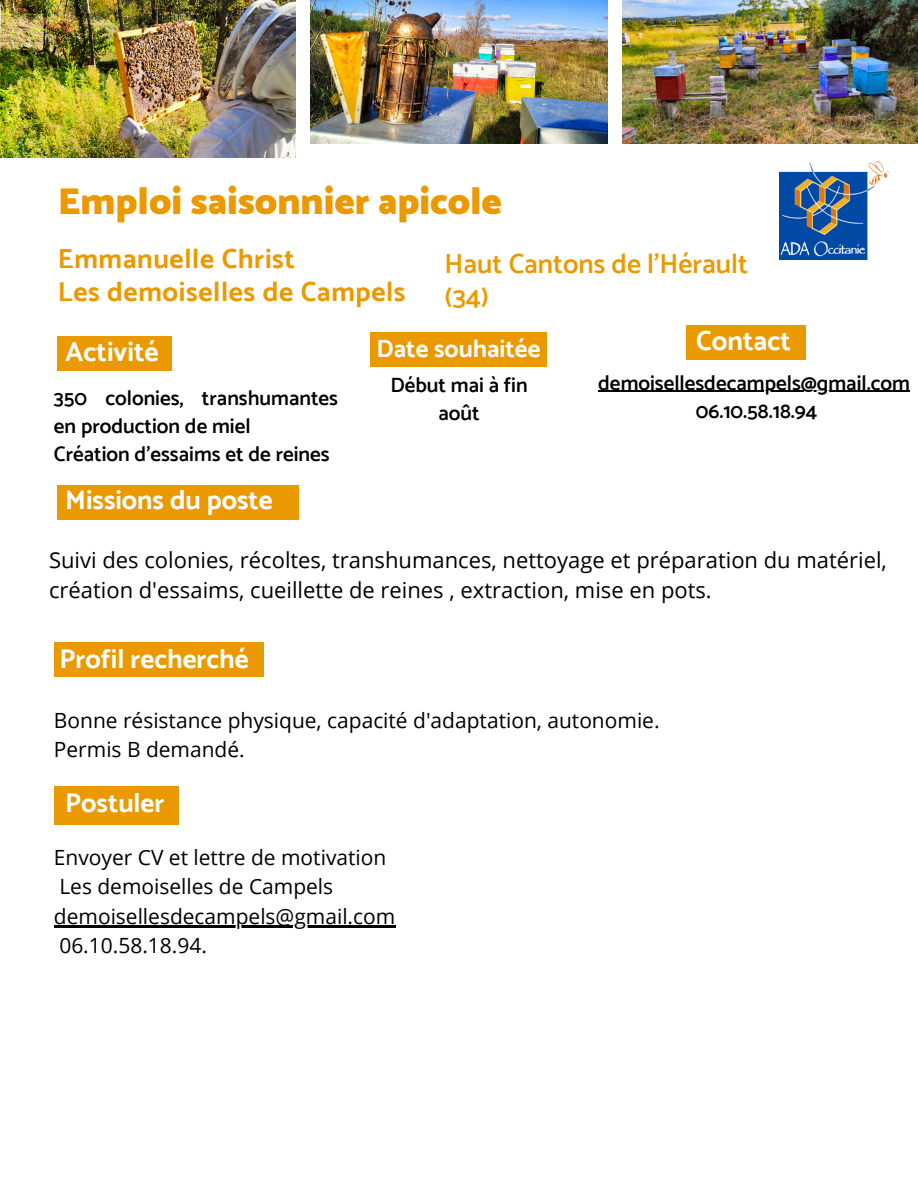
<style>
.page{position:relative;width:918px;height:1188px;background:#fff}
.page>*{position:absolute;margin:0;border:0;box-sizing:border-box;transform-origin:0 0}
.t1{font:900 38.1px "Catamaran";color:#eb9900}
.t2{font:700 27.6px/32.7px "Catamaran";letter-spacing:.025em;color:#eb9900}
.t3{font:600 27.6px/32.7px "Catamaran";color:#eb9900}
.t4{font:700 27.6px "Catamaran";color:#fff}
.t5{font:700 27px "Catamaran";color:#fff}
.t6{font:700 24.9px "Catamaran";color:#fff}
.t7{font:22.05px/29.8px "Open Sans";color:#000}
.t8{font:21px "Open Sans";color:#000}
.t9{font:600 21px/28.2px "Catamaran";color:#000;text-align:center}
</style>
<div class="page">
<img style="left:0;top:0;width:296px;height:158px">
<img style="left:310px;top:0;width:298px;height:144px">
<img style="left:622px;top:0;width:296px;height:144px">
<img style="left:780px;top:162px;width:110px;height:98px">
<div style="left:58px;top:337px;width:114px;height:34px;background:#eb9900"></div>
<div style="left:58px;top:485px;width:241px;height:35px;background:#eb9900"></div>
<div style="left:54px;top:643px;width:209px;height:34px;background:#eb9900"></div>
<hr style="left:598px;top:391px;width:312px;height:1px;background:#000">
<div style="left:371px;top:332px;width:176px;height:34px;background:#eb9900"></div>
<div style="left:686px;top:326px;width:120px;height:34px;background:#eb9900"></div>
<div style="left:54px;top:786px;width:125px;height:39px;background:#eb9900"></div>
<hr style="left:54px;top:926px;width:342px;height:2px;background:#000">
<h2 class="t1" style="left:58px;top:173px;width:446px">Emploi saisonnier apicole</h2>
<p class="t3" style="left:445px;top:247px;width:305px">Haut Cantons de l’Hérault (34)</p>
<p class="t2" style="left:58px;top:243px;width:349px">Emmanuelle Christ<br>Les demoiselles de Campels</p>
<h2 class="t4" style="left:65px;top:335px;width:95px">Activité</h2>
<h2 class="t9" style="left:54px;top:384px;width:286px;text-align:left">350 colonies, transhumantes en production de miel</h2>
<h2 class="t9" style="left:54px;top:440px;width:277px">Création d’essaims et de reines</h2>
<h3 class="t5" style="left:65px;top:484px;width:209px">Missions du poste</h3>
<p class="t6" style="left:377px;top:334px;width:165px">Date souhaitée</p>
<h2 class="t4" style="left:696px;top:324px;width:96px">Contact</h2>
<h3 class="t9" style="left:390px;top:370px;width:139px">Début mai à fin août</h3>
<h3 class="t9" style="left:598px;top:368px;width:313px">demoisellesdecampels@gmail.com<br>06.10.58.18.94</h3>
<p class="t7" style="left:49px;top:545px;width:839px">Suivi des colonies, récoltes, transhumances, nettoyage et préparation du matériel, création d'essaims, cueillette de reines , extraction, mise en pots.</p>
<h2 class="t5" style="left:60px;top:643px;width:191px">Profil recherché</h2>
<p class="t8" style="left:54px;top:705px;width:607px">Bonne résistance physique, capacité d'adaptation, autonomie.</p>
<p class="t8" style="left:54px;top:735px;width:192px">Permis B demandé.</p>
<h2 class="t5" style="left:65px;top:787px;width:101px">Postuler</h2>
<p class="t8" style="left:54px;top:842px;width:334px">Envoyer CV et lettre de motivation</p>
<p class="t8" style="left:59px;top:872px;width:275px">Les demoiselles de Campels</p>
<p class="t8" style="left:54px;top:901px;width:343px">demoisellesdecampels@gmail.com</p>
<p class="t8" style="left:59px;top:930px;width:149px">06.10.58.18.94.</p>
<h2 class="t5" style="left:49px;top:796px;width:191px">Profil recherché</h2>
</div>
